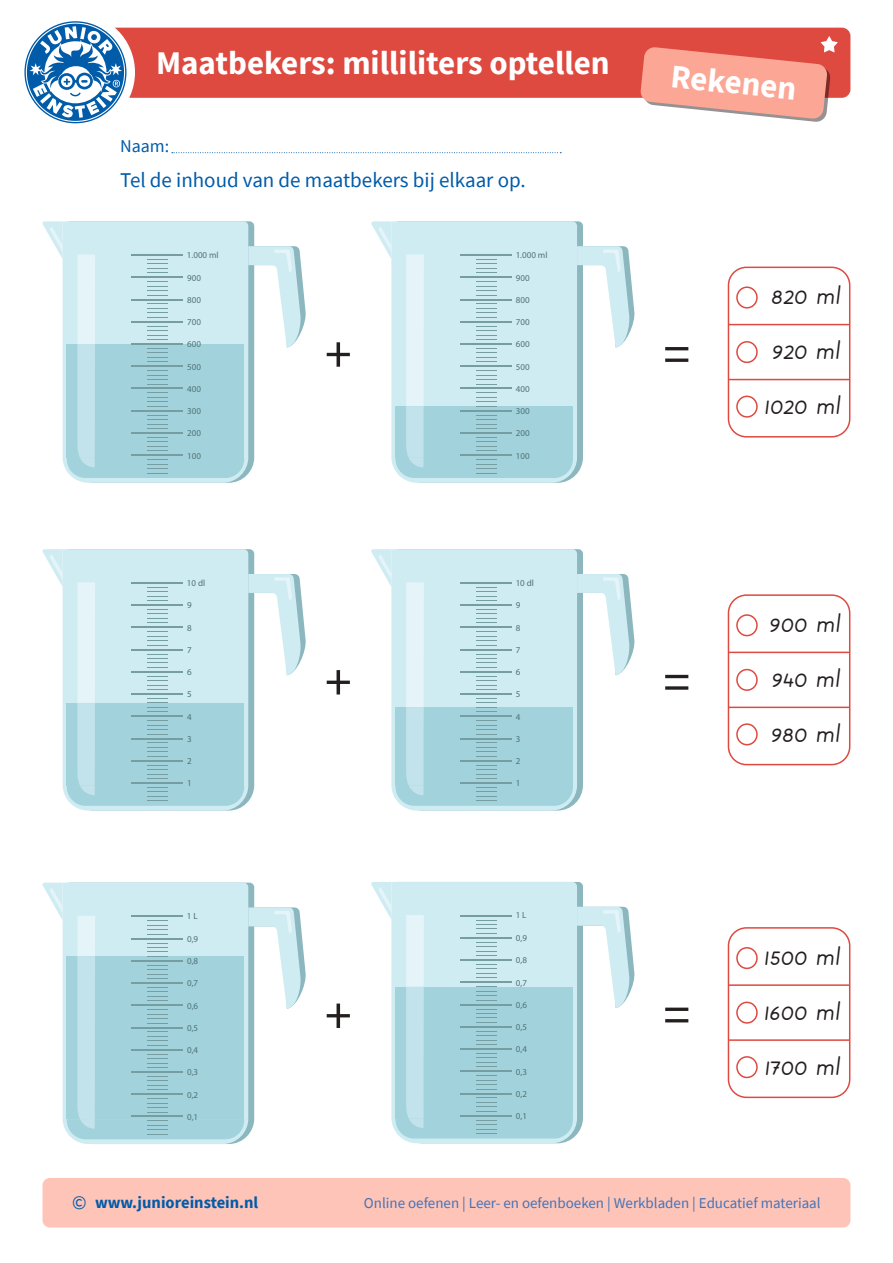
<style>
.page{position:relative;width:893px;height:1263px;background:#fff}
.page>*{position:absolute;margin:0;border:0;box-sizing:border-box;transform-origin:0 0}
.t1{font:54px "Source Sans Pro";color:#241f1f}
.t2{font:700 33px "Source Sans Pro";color:#fff}
.t3{font:27px/54.9px "JE blokletters basis Regular";letter-spacing:-.02em;color:#241f1f}
.t4{font:21px "Source Sans Pro";color:#005ba9}
.t5{font:18px "Source Sans Pro";color:#005ba9}
.t6{font:700 16.5px "Source Sans Pro";color:#005ba9}
.t7{font:15px "Source Sans Pro";color:#4373b6}
.t8{font:9px "Myriad Pro";color:#517173}
.s1{font-weight:400;font-size:19.5px}
</style>
<div class="page">
<div style="left:75px;top:28px;width:775px;height:70px;background:#de4940;border-radius:9px"></div>
<div style="left:43px;top:1178px;width:807px;height:49px;background:#ffc4b8;border-radius:7px"></div>
<div style="left:16px;top:13px;width:119px;height:119px;background:#fff;border-radius:50%"></div>
<svg style="left:24px;top:21px;width:102px;height:102px"></svg>
<svg style="left:172px;top:152px;width:389px;height:1px"></svg>
<svg style="left:640px;top:36px;width:198px;height:86px"></svg>
<svg style="left:43px;top:221px;width:263px;height:257px"></svg>
<div style="left:391px;top:221px;width:186px;height:262px;background:#cfecf3"></div>
<div style="left:406px;top:254px;width:18px;height:152px;background:#e4f4f8"></div>
<svg style="left:371px;top:221px;width:20px;height:37px"></svg>
<svg style="left:577px;top:246px;width:57px;height:101px"></svg>
<hr style="left:460px;top:254px;width:52px;height:2px;background:#769da2">
<hr style="left:460px;top:388px;width:52px;height:1px;background:#769da2">
<hr style="left:460px;top:366px;width:52px;height:1px;background:#769da2">
<hr style="left:460px;top:343px;width:52px;height:2px;background:#769da2">
<hr style="left:460px;top:321px;width:52px;height:1px;background:#769da2">
<hr style="left:460px;top:299px;width:52px;height:1px;background:#769da2">
<hr style="left:460px;top:277px;width:52px;height:1px;background:#769da2">
<svg style="left:395px;top:393px;width:178px;height:85px;background:#a9d5df"></svg>
<svg style="left:476px;top:370px;width:20px;height:15px"></svg>
<svg style="left:476px;top:348px;width:20px;height:14px"></svg>
<svg style="left:476px;top:326px;width:20px;height:14px"></svg>
<svg style="left:476px;top:304px;width:20px;height:14px"></svg>
<svg style="left:476px;top:281px;width:20px;height:15px"></svg>
<svg style="left:476px;top:259px;width:20px;height:15px"></svg>
<div style="left:736px;top:286px;width:22px;height:23px;border:2px solid #de4940;border-radius:50%"></div>
<div style="left:736px;top:396px;width:22px;height:22px;border:2px solid #de4940;border-radius:50%"></div>
<div style="left:736px;top:341px;width:22px;height:22px;border:2px solid #de4940;border-radius:50%"></div>
<div style="left:728px;top:267px;width:122px;height:171px;border:2px solid #de4940;border-radius:18px"></div>
<hr style="left:729px;top:324px;width:120px;height:1px;background:#de4940">
<hr style="left:729px;top:379px;width:120px;height:1px;background:#de4940">
<svg style="left:43px;top:883px;width:263px;height:256px"></svg>
<svg style="left:371px;top:882px;width:263px;height:256px"></svg>
<div style="left:736px;top:947px;width:22px;height:22px;border:2px solid #de4940;border-radius:50%"></div>
<div style="left:736px;top:1056px;width:22px;height:22px;border:2px solid #de4940;border-radius:50%"></div>
<div style="left:736px;top:1001px;width:22px;height:23px;border:2px solid #de4940;border-radius:50%"></div>
<div style="left:728px;top:927px;width:122px;height:171px;border:2px solid #de4940;border-radius:18px"></div>
<hr style="left:729px;top:984px;width:120px;height:2px;background:#de4940">
<hr style="left:729px;top:1039px;width:120px;height:2px;background:#de4940">
<div style="left:63px;top:549px;width:185px;height:261px;background:#cfecf3"></div>
<div style="left:77px;top:582px;width:18px;height:121px;background:#e4f4f8"></div>
<svg style="left:43px;top:549px;width:20px;height:38px"></svg>
<svg style="left:248px;top:574px;width:58px;height:101px"></svg>
<hr style="left:131px;top:582px;width:52px;height:1px;background:#769da2">
<hr style="left:131px;top:693px;width:52px;height:2px;background:#769da2">
<hr style="left:131px;top:671px;width:52px;height:1px;background:#769da2">
<hr style="left:131px;top:649px;width:52px;height:1px;background:#769da2">
<hr style="left:131px;top:627px;width:52px;height:1px;background:#769da2">
<hr style="left:131px;top:604px;width:52px;height:2px;background:#769da2">
<svg style="left:67px;top:698px;width:177px;height:108px;background:#a5d3dc"></svg>
<svg style="left:147px;top:676px;width:20px;height:14px"></svg>
<svg style="left:147px;top:654px;width:20px;height:14px"></svg>
<svg style="left:147px;top:631px;width:20px;height:15px"></svg>
<svg style="left:147px;top:609px;width:20px;height:15px"></svg>
<svg style="left:147px;top:587px;width:20px;height:14px"></svg>
<div style="left:391px;top:549px;width:186px;height:261px;background:#cfecf3"></div>
<div style="left:406px;top:582px;width:18px;height:125px;background:#e4f4f8"></div>
<svg style="left:371px;top:549px;width:20px;height:37px"></svg>
<svg style="left:577px;top:574px;width:57px;height:101px"></svg>
<hr style="left:460px;top:582px;width:52px;height:1px;background:#769da2">
<hr style="left:460px;top:693px;width:52px;height:2px;background:#769da2">
<hr style="left:460px;top:671px;width:52px;height:1px;background:#769da2">
<hr style="left:460px;top:649px;width:52px;height:1px;background:#769da2">
<hr style="left:460px;top:627px;width:52px;height:1px;background:#769da2">
<hr style="left:460px;top:604px;width:52px;height:2px;background:#769da2">
<svg style="left:395px;top:698px;width:178px;height:108px;background:#a6d4dd"></svg>
<svg style="left:476px;top:676px;width:20px;height:14px"></svg>
<svg style="left:476px;top:654px;width:20px;height:14px"></svg>
<svg style="left:476px;top:631px;width:20px;height:15px"></svg>
<svg style="left:476px;top:609px;width:20px;height:15px"></svg>
<svg style="left:476px;top:587px;width:20px;height:14px"></svg>
<div style="left:736px;top:614px;width:22px;height:22px;border:2px solid #de4940;border-radius:50%"></div>
<div style="left:736px;top:723px;width:22px;height:22px;border:2px solid #de4940;border-radius:50%"></div>
<div style="left:736px;top:669px;width:22px;height:22px;border:2px solid #de4940;border-radius:50%"></div>
<div style="left:728px;top:594px;width:122px;height:171px;border:2px solid #de4940;border-radius:18px"></div>
<hr style="left:729px;top:652px;width:120px;height:1px;background:#de4940">
<hr style="left:729px;top:707px;width:120px;height:1px;background:#de4940">
<h2 class="t2" style="left:156px;top:40px;width:455px">Maatbekers: milliliters optellen</h2>
<h3 class="t5" style="left:120px;top:134px;width:51px">Naam:</h3>
<h3 class="t4" style="left:120px;top:167px;width:407px">Tel de inhoud van de maatbekers bij elkaar op.</h3>
<p class="t8" style="left:187px;top:249px;width:33px">1.000 ml</p>
<p class="t8" style="left:516px;top:249px;width:33px">1.000 ml</p>
<p class="t8" style="left:187px;top:272px;width:15px">900</p>
<p class="t8" style="left:516px;top:272px;width:15px">900</p>
<p class="t8" style="left:187px;top:294px;width:15px">800</p>
<p class="t8" style="left:516px;top:294px;width:15px">800</p>
<p class="t8" style="left:187px;top:316px;width:15px">700</p>
<p class="t8" style="left:516px;top:316px;width:15px">700</p>
<h2 class="t2" style="left:673px;top:54px;width:128px;rotate:6deg">Rekenen</h2>
<h3 class="t3" style="left:772px;top:272px;width:72px">820 ml</h3>
<p class="t8" style="left:187px;top:339px;width:15px">600</p>
<p class="t8" style="left:187px;top:361px;width:15px">500</p>
<p class="t8" style="left:187px;top:383px;width:15px">400</p>
<p class="t8" style="left:187px;top:405px;width:15px">300</p>
<h1 class="t1" style="left:325px;top:320px;width:28px">+</h1>
<h1 class="t1" style="left:663px;top:320px;width:28px">=</h1>
<h3 class="t3" style="left:764px;top:326px;width:79px">920 ml<br>1020 ml</h3>
<p class="t8" style="left:516px;top:339px;width:15px">600</p>
<p class="t8" style="left:516px;top:361px;width:15px">500</p>
<p class="t8" style="left:516px;top:383px;width:15px">400</p>
<p class="t8" style="left:516px;top:405px;width:15px">300</p>
<p class="t8" style="left:187px;top:428px;width:15px">200</p>
<p class="t8" style="left:187px;top:450px;width:15px">100</p>
<p class="t8" style="left:516px;top:428px;width:15px">200</p>
<p class="t8" style="left:516px;top:450px;width:15px">100</p>
<p class="t8" style="left:187px;top:577px;width:20px">10 dl</p>
<p class="t8" style="left:516px;top:577px;width:20px">10 dl</p>
<p class="t8" style="left:187px;top:600px;width:6px">9</p>
<p class="t8" style="left:516px;top:600px;width:6px">9</p>
<p class="t8" style="left:187px;top:622px;width:6px">8</p>
<p class="t8" style="left:516px;top:622px;width:6px">8</p>
<h3 class="t3" style="left:769px;top:599px;width:74px">900 ml</h3>
<p class="t8" style="left:187px;top:644px;width:6px">7</p>
<p class="t8" style="left:516px;top:644px;width:6px">7</p>
<p class="t8" style="left:187px;top:666px;width:6px">6</p>
<p class="t8" style="left:187px;top:689px;width:6px">5</p>
<p class="t8" style="left:187px;top:711px;width:6px">4</p>
<p class="t8" style="left:187px;top:733px;width:6px">3</p>
<h1 class="t1" style="left:325px;top:648px;width:28px">+</h1>
<h1 class="t1" style="left:663px;top:648px;width:28px">=</h1>
<h3 class="t3" style="left:771px;top:654px;width:73px">940 ml<br>980 ml</h3>
<p class="t8" style="left:516px;top:666px;width:6px">6</p>
<p class="t8" style="left:516px;top:689px;width:6px">5</p>
<p class="t8" style="left:516px;top:711px;width:6px">4</p>
<p class="t8" style="left:516px;top:733px;width:6px">3</p>
<p class="t8" style="left:187px;top:755px;width:6px">2</p>
<p class="t8" style="left:187px;top:778px;width:6px">1</p>
<p class="t8" style="left:516px;top:755px;width:6px">2</p>
<p class="t8" style="left:516px;top:778px;width:6px">1</p>
<p class="t8" style="left:187px;top:910px;width:12px">1 L</p>
<p class="t8" style="left:516px;top:910px;width:12px">1 L</p>
<p class="t8" style="left:187px;top:933px;width:13px">0,9</p>
<p class="t8" style="left:516px;top:932px;width:13px">0,9</p>
<p class="t8" style="left:187px;top:955px;width:13px">0,8</p>
<p class="t8" style="left:516px;top:955px;width:13px">0,8</p>
<h3 class="t3" style="left:764px;top:932px;width:79px">1500 ml</h3>
<p class="t8" style="left:187px;top:978px;width:13px">0,7</p>
<p class="t8" style="left:516px;top:977px;width:13px">0,7</p>
<p class="t8" style="left:187px;top:1000px;width:13px">0,6</p>
<p class="t8" style="left:187px;top:1022px;width:13px">0,5</p>
<p class="t8" style="left:187px;top:1044px;width:13px">0,4</p>
<p class="t8" style="left:187px;top:1067px;width:13px">0,3</p>
<h1 class="t1" style="left:325px;top:981px;width:28px">+</h1>
<h1 class="t1" style="left:663px;top:980px;width:28px">=</h1>
<h3 class="t3" style="left:764px;top:987px;width:79px">1600 ml<br>1700 ml</h3>
<p class="t8" style="left:516px;top:999px;width:13px">0,6</p>
<p class="t8" style="left:516px;top:1021px;width:13px">0,5</p>
<p class="t8" style="left:516px;top:1044px;width:13px">0,4</p>
<p class="t8" style="left:516px;top:1066px;width:13px">0,3</p>
<p class="t8" style="left:187px;top:1089px;width:13px">0,2</p>
<p class="t8" style="left:187px;top:1111px;width:13px">0,1</p>
<p class="t8" style="left:516px;top:1088px;width:13px">0,2</p>
<p class="t8" style="left:516px;top:1110px;width:13px">0,1</p>
<h3 class="t6" style="left:72px;top:1191px;width:188px"><span class="s1">©</span> www.junioreinstein.nl</h3>
<h3 class="t7" style="left:364px;top:1194px;width:458px">Online oefenen | Leer- en oefenboeken | Werkbladen | Educatief materiaal</h3>
</div>
